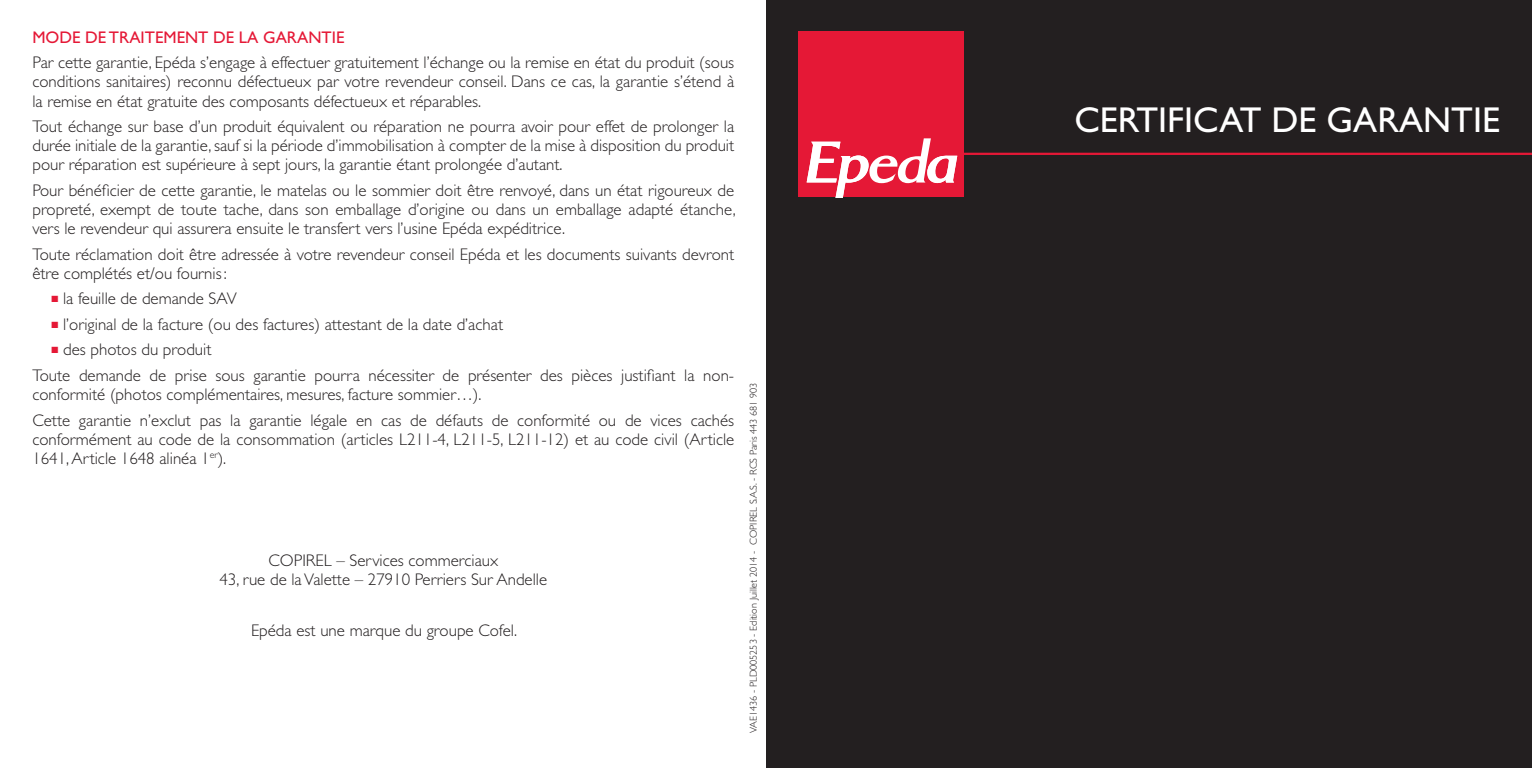
<style>
.page{position:relative;width:1532px;height:768px;background:#fff}
.page>*{position:absolute;margin:0;border:0;box-sizing:border-box;transform-origin:0 0}
.t1{font:36px "Gill Sans Std";color:#fff}
.t2{font:300 16.88px/19.1px "Gill Sans Std";color:#231f20;text-align:justify}
.t3{font:16.88px "Gill Sans Std";color:#e51836}
.t4{font:300 10.12px "Gill Sans Std";color:#231f20}
.s1{color:#e51836}
</style>
<div class="page">
<div style="left:766px;top:0;width:765px;height:767px;background:#231f20"></div>
<div style="left:798px;top:31px;width:165px;height:166px;background:#e51836"></div>
<svg style="left:806px;top:138px;width:151px;height:59px"></svg>
<hr style="left:963px;top:153px;width:568px;height:2px;background:#e51836">
<p class="t3" style="left:32px;top:27px;width:313px">MODE DE TRAITEMENT DE LA GARANTIE</p>
<p class="t2" style="left:32px;top:53px;width:703px">Par cette garantie, Epéda s’engage à effectuer gratuitement l’échange ou la remise en état du produit (sous conditions sanitaires) reconnu défectueux par votre revendeur conseil. Dans ce cas, la garantie s’étend à la remise en état gratuite des composants défectueux et réparables.</p>
<p class="t2" style="left:32px;top:117px;width:703px">Tout échange sur base d’un produit équivalent ou réparation ne pourra avoir pour effet de prolonger la durée initiale de la garantie, sauf si la période d’immobilisation à compter de la mise à disposition du produit pour réparation est supérieure à sept jours, la garantie étant prolongée d’autant.</p>
<p class="t2" style="left:32px;top:181px;width:705px">Pour bénéficier de cette garantie, le matelas ou le sommier doit être renvoyé, dans un état rigoureux de propreté, exempt de toute tache, dans son emballage d’origine ou dans un emballage adapté étanche, vers le revendeur qui assurera ensuite le transfert vers l’usine Epéda expéditrice.</p>
<p class="t2" style="left:32px;top:244px;width:703px">Toute réclamation doit être adressée à votre revendeur conseil Epéda et les documents suivants devront être complétés et/ou fournis:</p>
<p class="t2" style="left:52px;top:289px;width:187px"><span class="s1">■</span> la feuille de demande SAV</p>
<p class="t2" style="left:52px;top:315px;width:453px"><span class="s1">■</span> l’original de la facture (ou des factures) attestant de la date d’achat</p>
<p class="t2" style="left:52px;top:340px;width:161px"><span class="s1">■</span> des photos du produit</p>
<p class="t2" style="left:32px;top:366px;width:703px">Toute demande de prise sous garantie pourra nécessiter de présenter des pièces justifiant la non&shy;conformité (photos complémentaires, mesures, facture sommier…).</p>
<p class="t2" style="left:32px;top:410px;width:703px">Cette garantie n’exclut pas la garantie légale en cas de défauts de conformité ou de vices cachés conformément au code de la consommation (articles L211-4, L211-5, L211-12) et au code civil (Article 1641, Article 1648 alinéa 1<sup>er</sup>).</p>
<p class="t2" style="left:268px;top:551px;width:231px">COPIREL – Services commerciaux</p>
<p class="t2" style="left:219px;top:570px;width:329px">43, rue de la Valette – 27910 Perriers Sur Andelle</p>
<p class="t2" style="left:251px;top:621px;width:267px">Epéda est une marque du groupe Cofel.</p>
<p class="t4" style="left:747px;top:733px;width:352px;rotate:-90deg">VAE1436 - PLD005253 - Edition Juillet 2014 - COPIREL S.A.S. - RCS Paris 443 681 903</p>
<p class="t1" style="left:1074px;top:100px;width:427px">CERTIFICAT DE GARANTIE</p>
</div>
